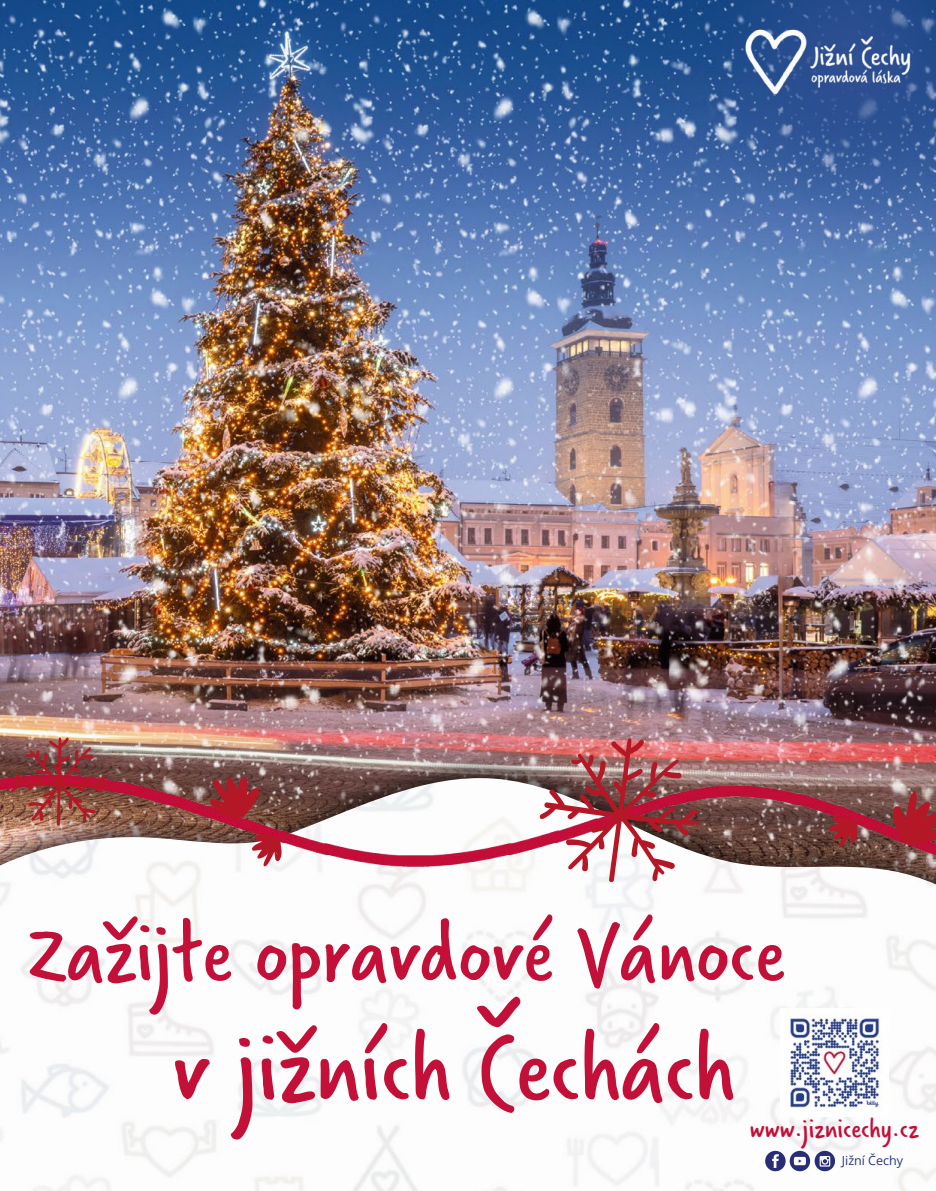
<style>
.page{position:relative;width:936px;height:1191px;background:#fff}
.page>*{position:absolute;margin:0;border:0;box-sizing:border-box;transform-origin:0 0}
.t1{font:106.5px "Verveine";color:#c31038}
.t2{font:91.65px "Verveine";color:#c31038}
.t3{font:29.7px "Verveine";color:#c31038}
.t4{font:12.45px "Open Sans";color:#243382}
</style>
<div class="page">
<img style="left:0;top:0;width:935px;height:707px">
<img style="left:0;top:867px;width:935px;height:324px">
<img style="left:780px;top:1008px;width:108px;height:108px">
<svg style="left:789px;top:1150px;width:21px;height:21px"></svg>
<svg style="left:814px;top:1150px;width:20px;height:21px"></svg>
<svg style="left:819px;top:1156px;width:11px;height:10px"></svg>
<div style="left:765px;top:1150px;width:20px;height:21px;background:#282d75;border-radius:50%"></div>
<svg style="left:772px;top:1154px;width:6px;height:13px"></svg>
<img style="left:0;top:707px;width:935px;height:160px">
<img style="left:539px;top:737px;width:161px;height:146px">
<img style="left:11px;top:737px;width:97px;height:89px">
<svg style="left:210px;top:776px;width:49px;height:43px;background:#9c2831"></svg>
<svg style="left:252px;top:834px;width:29px;height:32px"></svg>
<svg style="left:892px;top:792px;width:43px;height:52px;background:#a32e38"></svg>
<svg style="left:828px;top:816px;width:29px;height:31px"></svg>
<img style="left:696px;top:0;width:239px;height:216px">
<img style="left:735px;top:18px;width:185px;height:87px">
<p class="t2" style="left:28px;top:890px;width:758px">Zažijte opravdové Vánoce</p>
<p class="t1" style="left:172px;top:995px;width:564px">v jižních Čechách</p>
<p class="t3" style="left:749px;top:1108px;width:170px">www.jiznicechy.cz</p>
<p class="t4" style="left:841px;top:1152px;width:63px">Jižní Čechy</p>
</div>
